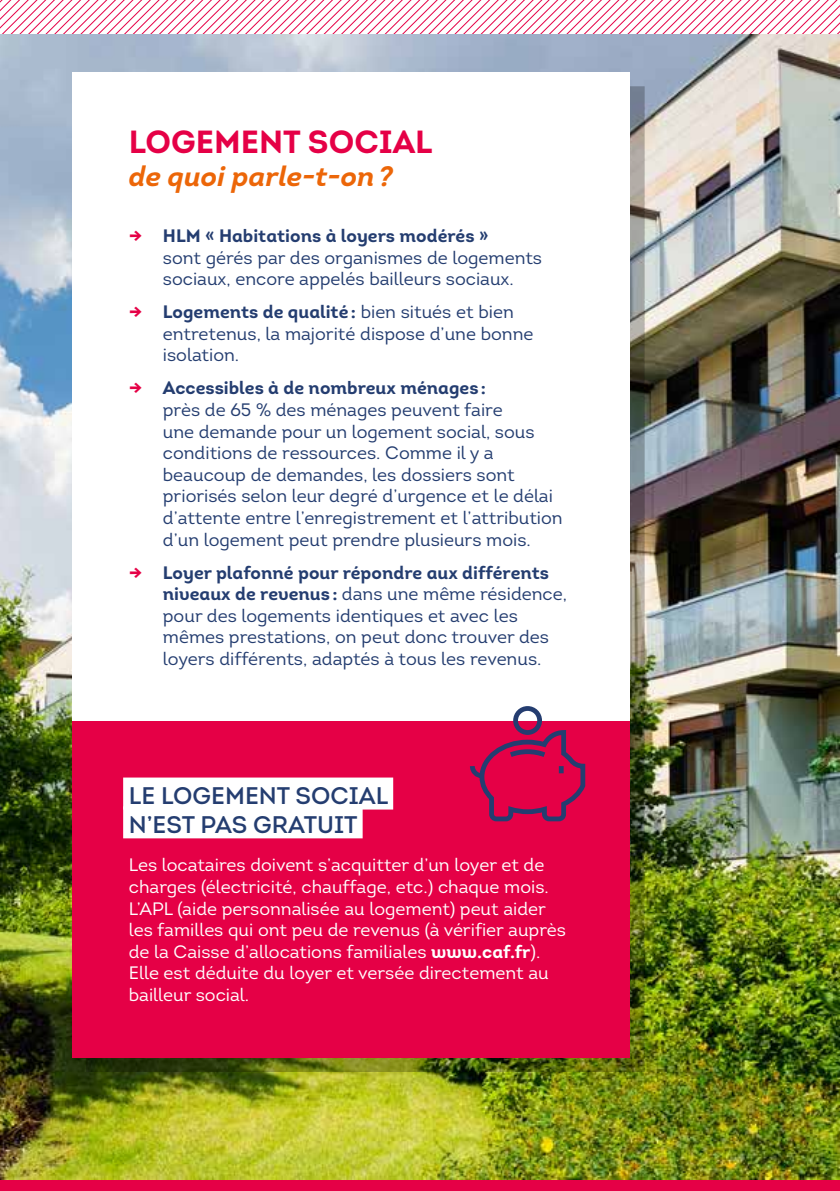
<style>
.page{position:relative;width:840px;height:1191px;background:#fff}
.page>*{position:absolute;margin:0;border:0;box-sizing:border-box;transform-origin:0 0}
.t1{font:32px "Intro Bold Caps";color:#e50046}
.t2{font:italic 700 28px "Intro";color:#ec6608}
.t3{font:24px/28.8px "Intro Semi Bold Caps";color:#243d70}
.t4{font:18px/21.6px "Intro";color:#243d70}
.t5{font:18px/21.6px "Intro";color:#fff}
.t6{font:18px "Intro Bold Alt";color:#243d70}
.s1{font-family:"Intro";font-weight:700;color:#e50046}
.s2{font-family:"Intro"}
.s3{font-family:"Intro Bold Alt"}
</style>
<div class="page">
<svg style="left:0;top:0;width:839px;height:34px"></svg>
<div style="left:0;top:1179px;width:839px;height:12px;background:#e50046"></div>
<img style="left:0;top:35px;width:839px;height:1144px">
<div style="left:86px;top:86px;width:557px;height:985px;background:#000;opacity:.25"></div>
<div style="left:72px;top:72px;width:557px;height:649px;background:#fff"></div>
<div style="left:72px;top:721px;width:557px;height:336px;background:#e50046"></div>
<div style="left:123px;top:777px;width:270px;height:32px;background:#fff"></div>
<div style="left:123px;top:806px;width:239px;height:32px;background:#fff"></div>
<svg style="left:470px;top:706px;width:116px;height:116px"></svg>
<h1 class="t1" style="left:129px;top:121px;width:305px">LOGEMENT SOCIAL</h1>
<h2 class="t2" style="left:129px;top:159px;width:265px">de quoi parle-t-on?</h2>
<p class="t6" style="left:129px;top:224px;width:361px"><span class="s1">→</span> HLM « Habitations à loyers modérés »</p>
<p class="t4" style="left:163px;top:246px;width:380px">sont gérés par des organismes de logements sociaux, encore appelés bailleurs sociaux.</p>
<p class="t6" style="left:129px;top:300px;width:386px"><span class="s1">→</span> Logements de qualité: <span class="s2">bien situés et bien</span></p>
<p class="t4" style="left:163px;top:322px;width:372px">entretenus, la majorité dispose d’une bonne isolation.</p>
<p class="t6" style="left:129px;top:376px;width:358px"><span class="s1">→</span> Accessibles à de nombreux ménages:</p>
<p class="t4" style="left:163px;top:399px;width:401px">près de 65 % des ménages peuvent faire<br>une demande pour un logement social, sous conditions de ressources. Comme il y a beaucoup de demandes, les dossiers sont priorisés selon leur degré d’urgence et le délai d’attente entre l’enregistrement et l’attribution d’un logement peut prendre plusieurs mois.</p>
<p class="t6" style="left:129px;top:561px;width:421px"><span class="s1">→</span> Loyer plafonné pour répondre aux différents</p>
<p class="t4" style="left:163px;top:583px;width:405px"><span class="s3">niveaux de revenus:</span> dans une même résidence, pour des logements identiques et avec les mêmes prestations, on peut donc trouver des loyers différents, adaptés à tous les revenus.</p>
<h3 class="t3" style="left:129px;top:781px;width:261px">LE LOGEMENT SOCIAL<br>N’EST PAS GRATUIT</h3>
<p class="t5" style="left:129px;top:854px;width:438px">Les locataires doivent s’acquitter d’un loyer et de charges (électricité, chauffage, etc.) chaque mois.<br>L’APL (aide personnalisée au logement) peut aider les familles qui ont peu de revenus (à vérifier auprès de la Caisse d’allocations familiales <span class="s3">www.caf.fr</span>).<br>Elle est déduite du loyer et versée directement au bailleur social.</p>
</div>
